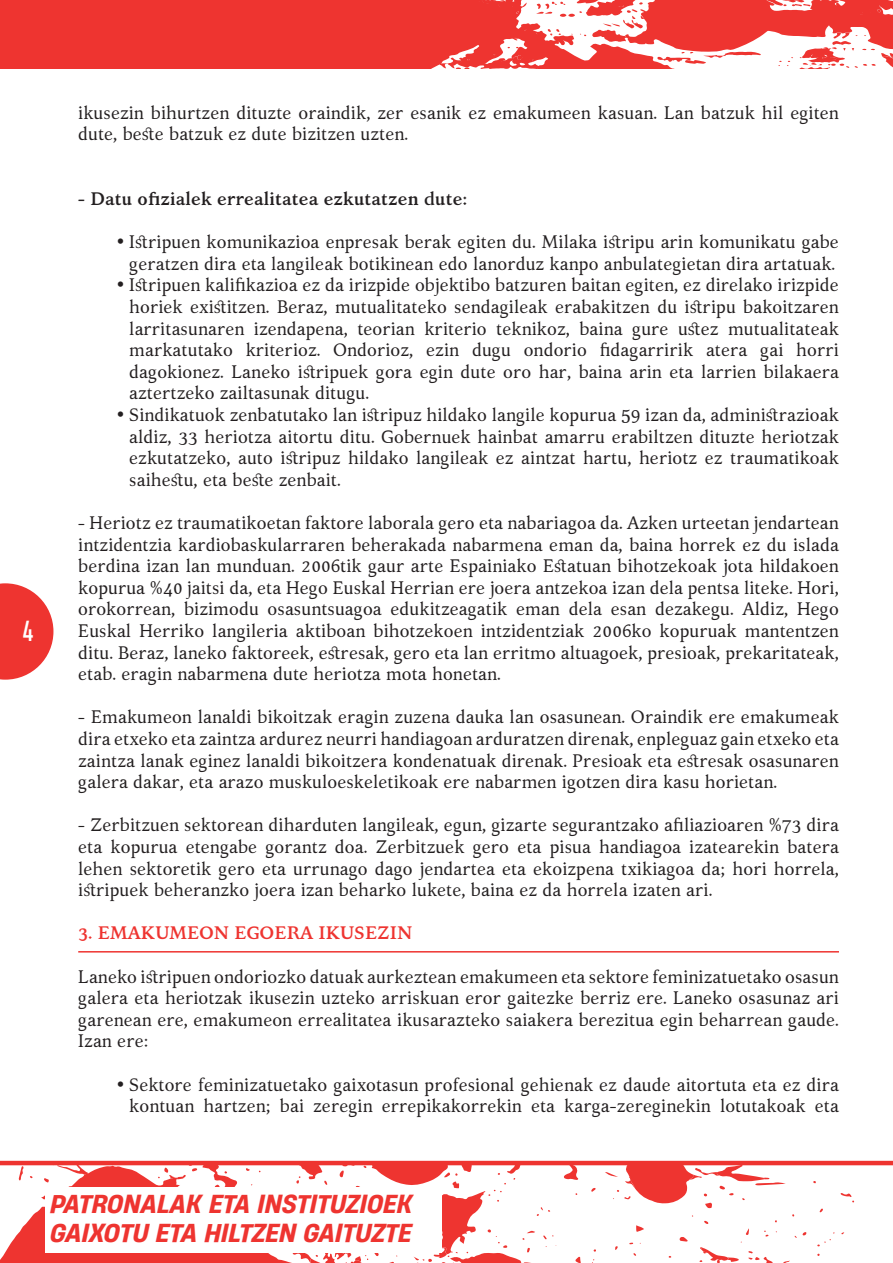
<style>
.page{position:relative;width:893px;height:1263px;background:#fff}
.page>*{position:absolute;margin:0;border:0;box-sizing:border-box;transform-origin:0 0}
.t1{font:27px "Heading Pro";color:#fff}
.t2{font:italic 500 24.45px/29.4px "Heading Now Trial 65";color:#ee3430}
.t3{font:18px/21.6px "Kelvinch";color:#231f20;text-align:justify}
.t4{font:700 18px "Kelvinch";color:#231f20}
.t5{font:700 18px "Kelvinch";color:#ee3430}
</style>
<div class="page">
<svg style="left:0;top:1165px;width:275px;height:98px;fill:#ee3430"></svg>
<svg style="left:19px;top:1166px;width:5px;height:14px"></svg>
<svg style="left:246px;top:1168px;width:4px;height:3px"></svg>
<svg style="left:41px;top:1192px;width:4px;height:7px"></svg>
<svg style="left:30px;top:1165px;width:59px;height:17px"></svg>
<svg style="left:840px;top:1193px;width:14px;height:9px"></svg>
<svg style="left:158px;top:1165px;width:45px;height:14px"></svg>
<svg style="left:817px;top:1239px;width:14px;height:7px"></svg>
<svg style="left:246px;top:1184px;width:21px;height:3px"></svg>
<svg style="left:275px;top:1165px;width:522px;height:98px"></svg>
<div style="left:45px;top:1187px;width:397px;height:65px;background:#fff"></div>
<hr style="left:0;top:1161px;width:893px;height:4px;background:#ee3430">
<svg style="left:0;top:583px;width:53px;height:97px"></svg>
<div style="left:0;top:0;width:439px;height:68px;background:#ee3430"></div>
<svg style="left:439px;top:0;width:454px;height:68px"></svg>
<hr style="left:78px;top:951px;width:761px;height:1px;background:#ee3430">
<h1 class="t1" style="left:23px;top:615px;width:13px">4</h1>
<p class="t3" style="left:78px;top:101px;width:762px">ikusezin bihurtzen dituzte oraindik, zer esanik ez emakumeen kasuan. Lan batzuk hil egiten dute, beste batzuk ez dute bizitzen uzten.</p>
<p class="t4" style="left:78px;top:185px;width:391px">- Datu ofizialek errealitatea ezkutatzen dute:</p>
<p class="t3" style="left:117px;top:231px;width:724px;text-align:center">• Istripuen komunikazioa enpresak berak egiten du. Milaka istripu arin komunikatu gabe geratzen dira eta langileak botikinean edo lanorduz kanpo anbulategietan dira artatuak.</p>
<p class="t3" style="left:129px;top:274px;width:711px;text-indent:-13px">• Istripuen kalifikazioa ez da irizpide objektibo batzuren baitan egiten, ez direlako irizpide horiek existitzen. Beraz, mutualitateko sendagileak erabakitzen du istripu bakoitzaren larritasunaren izendapena, teorian kriterio teknikoz, baina gure ustez mutualitateak markatutako kriterioz. Ondorioz, ezin dugu ondorio fidagarririk atera gai horri dagokionez. Laneko istripuek gora egin dute oro har, baina arin eta larrien bilakaera aztertzeko zailtasunak ditugu.</p>
<p class="t3" style="left:129px;top:404px;width:711px;text-indent:-13px">• Sindikatuok zenbatutako lan istripuz hildako langile kopurua 59 izan da, administrazioak aldiz, 33 heriotza aitortu ditu. Gobernuek hainbat amarru erabiltzen dituzte heriotzak ezkutatzeko, auto istripuz hildako langileak ez aintzat hartu, heriotz ez traumatikoak saihestu, eta beste zenbait.</p>
<p class="t3" style="left:78px;top:512px;width:762px">- Heriotz ez traumatikoetan faktore laborala gero eta nabariagoa da. Azken urteetan jendartean intzidentzia kardiobaskularraren beherakada nabarmena eman da, baina horrek ez du islada berdina izan lan munduan. 2006tik gaur arte Espainiako Estatuan bihotzekoak jota hildakoen kopurua %40 jaitsi da, eta Hego Euskal Herrian ere joera antzekoa izan dela pentsa liteke. Hori, orokorrean, bizimodu osasuntsuagoa edukitzeagatik eman dela esan dezakegu. Aldiz, Hego Euskal Herriko langileria aktiboan bihotzekoen intzidentziak 2006ko kopuruak mantentzen ditu. Beraz, laneko faktoreek, estresak, gero eta lan erritmo altuagoek, presioak, prekaritateak, etab. eragin nabarmena dute heriotza mota honetan.</p>
<p class="t3" style="left:78px;top:706px;width:762px">- Emakumeon lanaldi bikoitzak eragin zuzena dauka lan osasunean. Oraindik ere emakumeak dira etxeko eta zaintza ardurez neurri handiagoan arduratzen direnak, enpleguaz gain etxeko eta zaintza lanak eginez lanaldi bikoitzera kondenatuak direnak. Presioak eta estresak osasunaren galera dakar, eta arazo muskuloeskeletikoak ere nabarmen igotzen dira kasu horietan.</p>
<p class="t3" style="left:78px;top:814px;width:762px">- Zerbitzuen sektorean diharduten langileak, egun, gizarte segurantzako afiliazioaren %73 dira eta kopurua etengabe gorantz doa. Zerbitzuek gero eta pisua handiagoa izatearekin batera lehen sektoretik gero eta urrunago dago jendartea eta ekoizpena txikiagoa da; hori horrela, istripuek beheranzko joera izan beharko lukete, baina ez da horrela izaten ari.</p>
<p class="t5" style="left:78px;top:920px;width:336px">3. EMAKUMEON EGOERA IKUSEZIN</p>
<p class="t3" style="left:78px;top:965px;width:762px">Laneko istripuen ondoriozko datuak aurkeztean emakumeen eta sektore feminizatuetako osasun galera eta heriotzak ikusezin uzteko arriskuan eror gaitezke berriz ere. Laneko osasunaz ari garenean ere, emakumeon errealitatea ikusarazteko saiakera berezitua egin beharrean gaude.<br>Izan ere:</p>
<p class="t3" style="left:117px;top:1073px;width:724px;text-align:right">• Sektore feminizatuetako gaixotasun profesional gehienak ez daude aitortuta eta ez dira kontuan hartzen; bai zeregin errepikakorrekin eta karga-zereginekin lotutakoak eta</p>
<h2 class="t2" style="left:50px;top:1188px;width:364px">PATRONALAK ETA INSTITUZIOEK<br>GAIXOTU ETA HILTZEN GAITUZTE</h2>
</div>
